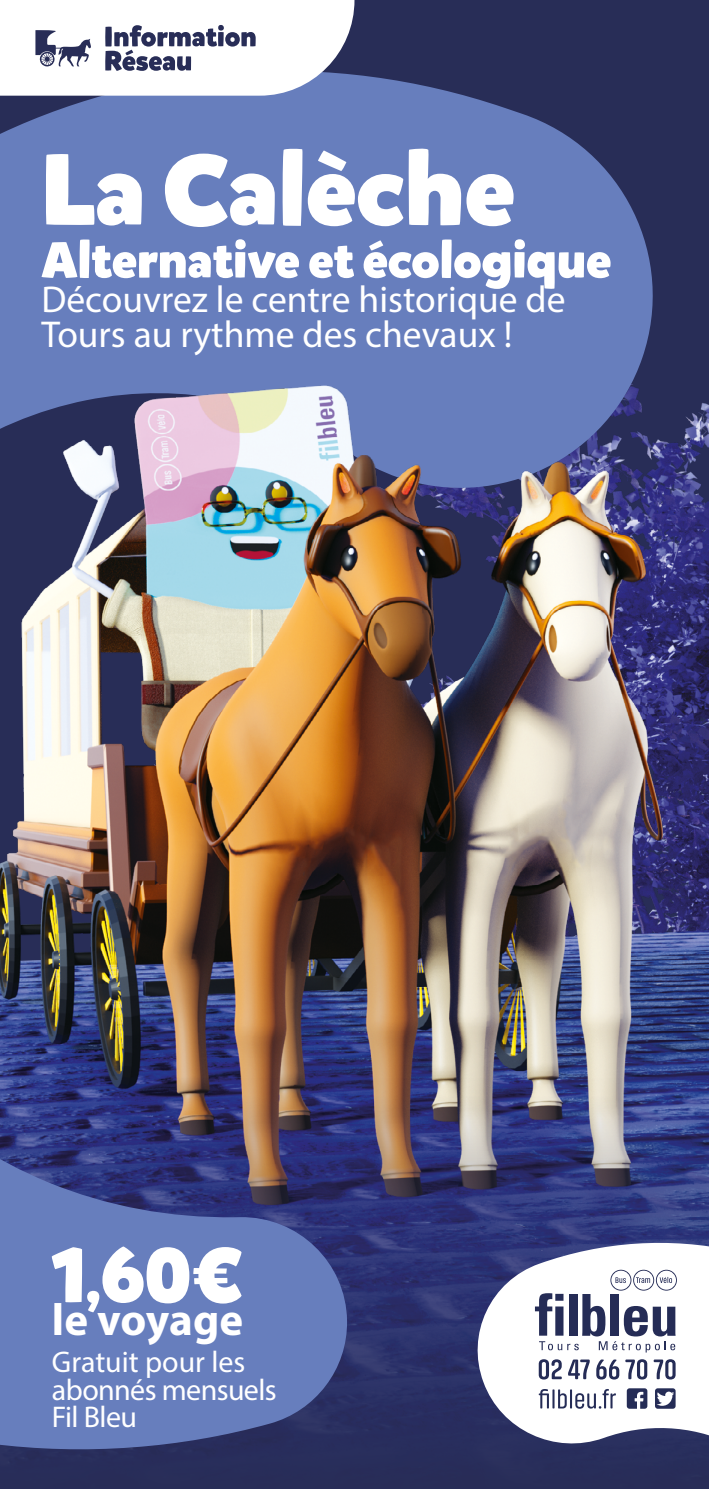
<style>
.page{position:relative;width:709px;height:1489px;background:#fff}
.page>*{position:absolute;margin:0;border:0;box-sizing:border-box;transform-origin:0 0}
.t1{font:900 100px "Mikado";color:#fff}
.t2{font:900 77.5px "Mikado";color:#fff}
.t3{font:900 50px "Mikado";color:#fff}
.t4{font:700 45px "Myriad Pro";letter-spacing:-.005em;color:#fff}
.t5{font:37.5px/35px "Myriad Pro";color:#fff}
.t6{font:30px/27.5px "Myriad Pro";letter-spacing:-.02em;color:#fff}
.t7{font:30px "Myriad Pro";color:#fff}
.s1{font-size:50px}
</style>
<div class="page">
<div style="left:0;top:0;width:709px;height:1488px;background:#282d57"></div>
<svg style="left:0;top:74px;width:653px;height:291px;background:#6176b3"></svg>
<img style="left:0;top:365px;width:709px;height:712px">
<svg style="left:0;top:1077px;width:709px;height:356px"></svg>
<svg style="left:0;top:1127px;width:348px;height:323px;background:#5667a5"></svg>
<svg style="left:0;top:0;width:354px;height:96px;background:#dedfe7"></svg>
<svg style="left:465px;top:1236px;width:244px;height:208px;background:#b8bbce"></svg>
<svg style="left:538px;top:1359px;width:24px;height:20px"></svg>
<svg style="left:568px;top:1359px;width:21px;height:19px"></svg>
<svg style="left:596px;top:1359px;width:23px;height:20px"></svg>
<svg style="left:625px;top:1359px;width:22px;height:20px"></svg>
<svg style="left:653px;top:1359px;width:22px;height:20px"></svg>
<svg style="left:538px;top:1388px;width:78px;height:20px"></svg>
<svg style="left:626px;top:1388px;width:21px;height:20px"></svg>
<svg style="left:655px;top:1388px;width:20px;height:20px"></svg>
<svg style="left:535px;top:1269px;width:142px;height:83px"></svg>
<p class="t1" style="left:41px;top:125px;width:475px">La Calèche</p>
<p class="t3" style="left:41px;top:228px;width:571px">Alternative et écologique</p>
<p class="t5" style="left:41px;top:282px;width:525px">Découvrez le centre historique de<br>Tours au rythme des chevaux !</p>
<p class="t2" style="left:52px;top:1225px;width:193px">1<span class="s1">,</span>60€</p>
<p class="t4" style="left:52px;top:1289px;width:193px">le voyage</p>
<p class="t7" style="left:52px;top:1343px;width:195px">Gratuit pour les</p>
<p class="t6" style="left:52px;top:1375px;width:226px">abonnés mensuels<br>Fil Bleu</p>
</div>
